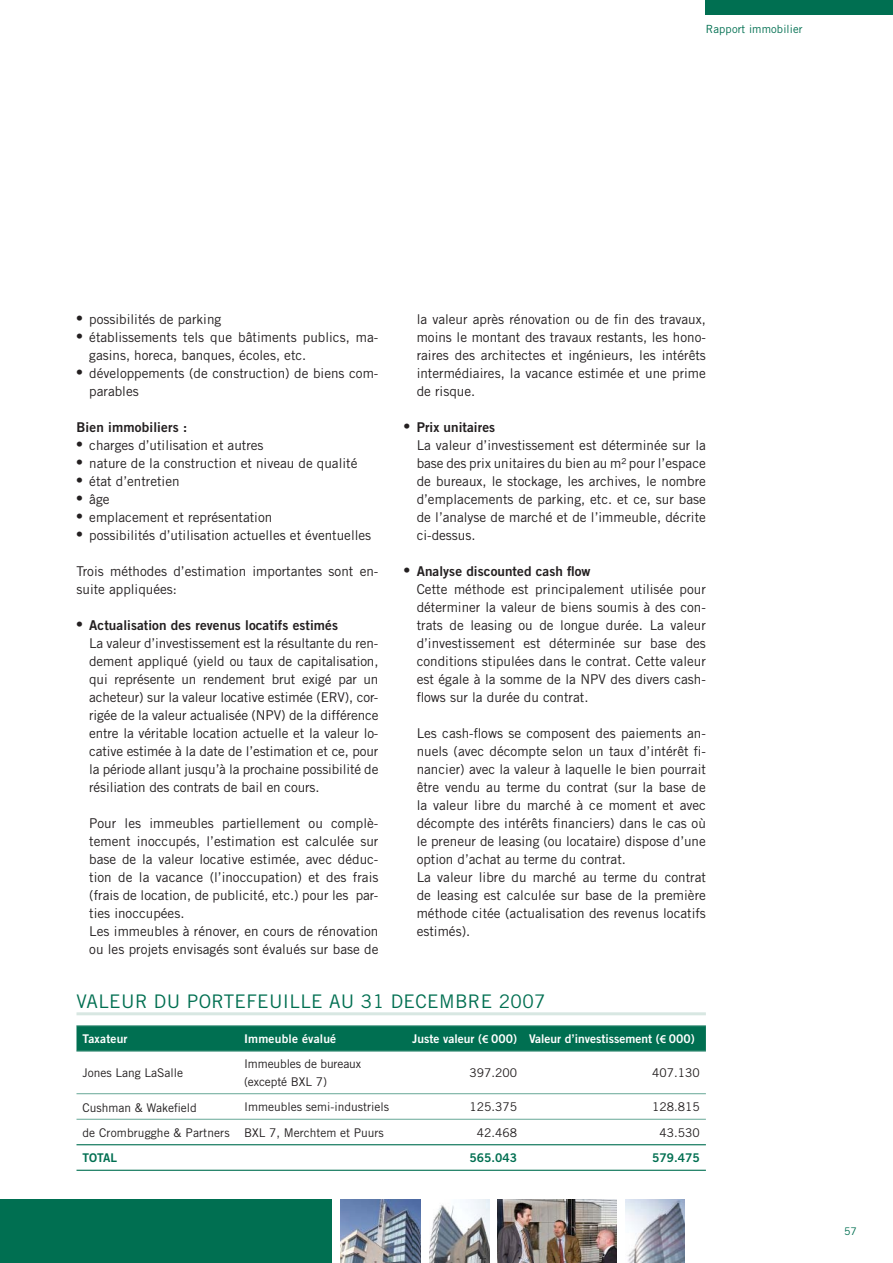
<style>
.page{position:relative;width:893px;height:1263px;background:#fff}
.page>*{position:absolute;margin:0;border:0;box-sizing:border-box;transform-origin:0 0}
.t1{font:18.75px "Trade Gothic";letter-spacing:.02em;color:#006f51}
.t2{font:13.5px/18px "Trade Gothic";color:#231f20}
.t3{font:13.5px "Trade Gothic Bold Two";letter-spacing:.005em;color:#231f20}
.t4{font:12px/18px "Trade Gothic";color:#231f20}
.t5{font:12px "Trade Gothic Bold Two";color:#fff}
.t6{font:12px "Trade Gothic Bold Two";color:#006f51}
.t7{font:11.25px "Trade Gothic";letter-spacing:.01em;color:#006f51}
.t8{font:10.5px "Trade Gothic";color:#006f51}
.s1{font-family:"Times";font-size:18px}
.s2{font-family:"Myriad Pro";font-weight:600}
</style>
<div class="page">
<div style="left:706px;top:0;width:187px;height:15px;background:#006f51"></div>
<hr style="left:76px;top:1012px;width:630px;height:3px;background:#d8e7e2">
<svg style="left:76px;top:1026px;width:630px;height:25px;background:#027052"></svg>
<hr style="left:76px;top:1025px;width:630px;height:1px;background:#66a796">
<hr style="left:76px;top:1051px;width:630px;height:1px;background:#66a796">
<hr style="left:76px;top:1093px;width:630px;height:1px;background:#66a796">
<hr style="left:76px;top:1119px;width:630px;height:1px;background:#66a796">
<hr style="left:76px;top:1144px;width:630px;height:1px;background:#006f51">
<hr style="left:76px;top:1170px;width:630px;height:1px;background:#006f51">
<div style="left:0;top:1199px;width:332px;height:64px;background:#006f51"></div>
<img style="left:340px;top:1199px;width:81px;height:64px">
<img style="left:429px;top:1199px;width:60px;height:64px">
<img style="left:497px;top:1199px;width:119px;height:64px">
<img style="left:625px;top:1199px;width:60px;height:64px">
<p class="t7" style="left:706px;top:25px;width:98px">Rapport immobilier</p>
<p class="t2" style="left:76px;top:312px;width:146px"><span class="s1">•</span> possibilités de parking</p>
<p class="t2" style="left:89px;top:330px;width:291px;text-indent:-13px"><span class="s1">•</span> établissements tels que bâtiments publics, ma&shy;gasins, horeca, banques, écoles, etc.</p>
<p class="t2" style="left:89px;top:366px;width:291px;text-indent:-13px"><span class="s1">•</span> développements (de construction) de biens com&shy;parables</p>
<p class="t3" style="left:76px;top:422px;width:112px">Bien immobiliers :</p>
<p class="t2" style="left:76px;top:438px;width:189px"><span class="s1">•</span> charges d’utilisation et autres</p>
<p class="t2" style="left:76px;top:456px;width:282px"><span class="s1">•</span> nature de la construction et niveau de qualité</p>
<p class="t2" style="left:76px;top:474px;width:105px"><span class="s1">•</span> état d’entretien</p>
<p class="t2" style="left:76px;top:492px;width:35px"><span class="s1">•</span> âge</p>
<p class="t2" style="left:76px;top:510px;width:197px"><span class="s1">•</span> emplacement et représentation</p>
<p class="t2" style="left:76px;top:528px;width:296px"><span class="s1">•</span> possibilités d’utilisation actuelles et éventuelles</p>
<p class="t2" style="left:76px;top:564px;width:303px">Trois méthodes d’estimation importantes sont en&shy;suite appliquées:</p>
<p class="t3" style="left:76px;top:620px;width:263px"><span class="s1">•</span> Actualisation des revenus locatifs estimés</p>
<p class="t2" style="left:89px;top:636px;width:291px;text-align:justify">La valeur d’investissement est la résultante du ren&shy;dement appliqué (yield ou taux de capitalisation, qui représente un rendement brut exigé par un acheteur) sur la valeur locative estimée (ERV), cor&shy;rigée de la valeur actualisée (NPV) de la différence entre la véritable location actuelle et la valeur lo&shy;cative estimée à la date de l’estimation et ce, pour la période allant jusqu’à la prochaine possibilité de résiliation des contrats de bail en cours.</p>
<p class="t2" style="left:89px;top:816px;width:291px">Pour les immeubles partiellement ou complè&shy;tement inoccupés, l’estimation est calculée sur base de la valeur locative estimée, avec déduc&shy;tion de la vacance (l’inoccupation) et des frais (frais de location, de publicité, etc.) pour les par&shy;ties inoccupées.<br>Les immeubles à rénover, en cours de rénovation ou les projets envisagés sont évalués sur base de</p>
<p class="t2" style="left:417px;top:312px;width:291px;text-align:justify">la valeur après rénovation ou de fin des travaux, moins le montant des travaux restants, les hono&shy;raires des architectes et ingénieurs, les intérêts intermédiaires, la vacance estimée et une prime de risque.</p>
<p class="t3" style="left:404px;top:422px;width:93px"><span class="s1">•</span> Prix unitaires</p>
<p class="t2" style="left:417px;top:438px;width:291px;text-align:justify">La valeur d’investissement est déterminée sur la base des prix unitaires du bien au m² pour l’espace de bureaux, le stockage, les archives, le nombre d’emplacements de parking, etc. et ce, sur base de l’analyse de marché et de l’immeuble, décrite ci-dessus.</p>
<p class="t3" style="left:404px;top:566px;width:188px"><span class="s1">•</span> Analyse discounted cash flow</p>
<p class="t2" style="left:417px;top:582px;width:291px;text-align:justify">Cette méthode est principalement utilisée pour déterminer la valeur de biens soumis à des con&shy;trats de leasing ou de longue durée. La valeur d’investissement est déterminée sur base des conditions stipulées dans le contrat. Cette valeur est égale à la somme de la NPV des divers cash&shy;flows sur la durée du contrat.</p>
<p class="t2" style="left:417px;top:726px;width:291px">Les cash-flows se composent des paiements an&shy;nuels (avec décompte selon un taux d’intérêt fi&shy;nancier) avec la valeur à laquelle le bien pourrait être vendu au terme du contrat (sur la base de la valeur libre du marché à ce moment et avec décompte des intérêts financiers) dans le cas où le preneur de leasing (ou locataire) dispose d’une option d’achat au terme du contrat.<br>La valeur libre du marché au terme du contrat de leasing est calculée sur base de la première méthode citée (actualisation des revenus locatifs estimés).</p>
<h1 class="t1" style="left:76px;top:995px;width:471px">VALEUR DU PORTEFEUILLE AU 31 DECEMBRE 2007</h1>
<p class="t5" style="left:82px;top:1035px;width:47px">Taxateur</p>
<p class="t5" style="left:244px;top:1035px;width:94px">Immeuble évalué</p>
<p class="t5" style="left:412px;top:1035px;width:284px">Juste valeur (<span class="s2">€</span> 000) Valeur d’investissement (<span class="s2">€</span> 000)</p>
<p class="t4" style="left:82px;top:1065px;width:102px">Jones Lang LaSalle</p>
<p class="t4" style="left:244px;top:1056px;width:119px">Immeubles de bureaux (excepté BXL 7)</p>
<p class="t4" style="left:469px;top:1065px;width:49px">397.200</p>
<p class="t4" style="left:652px;top:1065px;width:49px">407.130</p>
<p class="t4" style="left:82px;top:1100px;width:116px">Cushman &amp; Wakefield</p>
<p class="t4" style="left:244px;top:1099px;width:146px">Immeubles semi-industriels</p>
<p class="t4" style="left:469px;top:1099px;width:49px">125.375</p>
<p class="t4" style="left:652px;top:1099px;width:49px">128.815</p>
<p class="t4" style="left:82px;top:1125px;width:303px">de Crombrugghe &amp; Partners BXL 7, Merchtem et Puurs</p>
<p class="t4" style="left:477px;top:1125px;width:42px">42.468</p>
<p class="t4" style="left:659px;top:1125px;width:42px">43.530</p>
<p class="t6" style="left:82px;top:1154px;width:36px">TOTAL</p>
<p class="t6" style="left:469px;top:1154px;width:49px">565.043</p>
<p class="t6" style="left:652px;top:1154px;width:49px">579.475</p>
<p class="t8" style="left:844px;top:1228px;width:14px">57</p>
</div>
